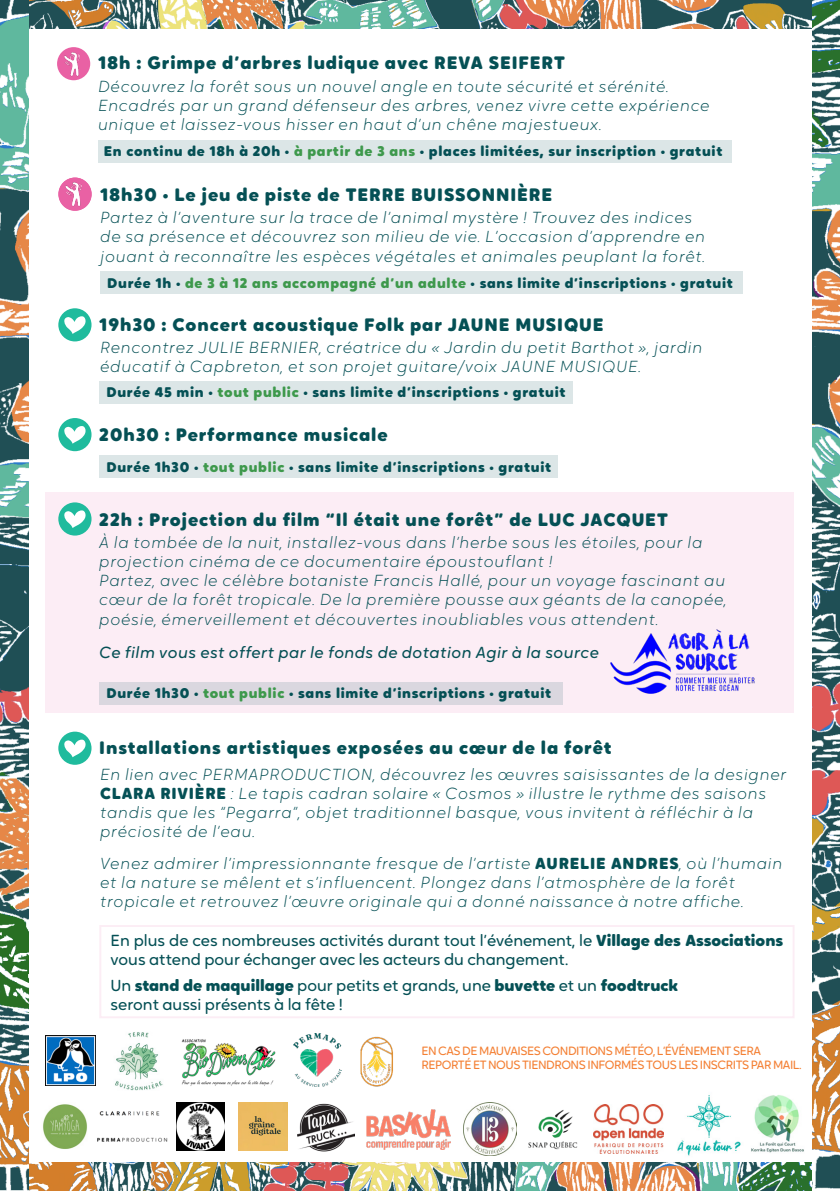
<style>
.page{position:relative;width:840px;height:1191px;background:#fff}
.page>*{position:absolute;margin:0;border:0;box-sizing:border-box;transform-origin:0 0}
.t1{font:18px "Oktah Round Bl";letter-spacing:.05em;color:#055055}
.t2{font:italic 100 16px/19.2px "Oktah Round";letter-spacing:.05em;color:#055055}
.t3{font:16px/19.2px "Oktah Round";color:#055055}
.t4{font:16px "Oktah Round Bl";color:#055055}
.t5{font:italic 16px "Oktah Round";letter-spacing:.03em;color:#055055}
.t6{font:14px "Oktah Round Bl";letter-spacing:.05em;color:#055055}
.t7{font:12px/14.4px "Oktah Round";letter-spacing:-.04em;color:#f48034}
.s1{color:#3e994c}
.s2{font-family:"Oktah Round Bl";font-weight:400;font-style:normal}
.s3{font-family:"Oktah Round Bl"}
.s4{font-family:"Oktah Round"}
</style>
<div class="page">
<img style="left:29px;top:1162px;width:782px;height:29px">
<img style="left:29px;top:0;width:782px;height:28px">
<img style="left:0;top:0;width:29px;height:1191px">
<img style="left:811px;top:0;width:28px;height:1191px">
<div style="left:99px;top:455px;width:458px;height:23px;background:#dce6e7"></div>
<div style="left:58px;top:418px;width:33px;height:33px;background:#1fbb9d;border-radius:50%"></div>
<svg style="left:64px;top:426px;width:22px;height:18px"></svg>
<img style="left:115px;top:1032px;width:48px;height:59px">
<img style="left:181px;top:1039px;width:95px;height:47px">
<img style="left:45px;top:1036px;width:50px;height:49px">
<img style="left:238px;top:1102px;width:49px;height:48px">
<img style="left:366px;top:1109px;width:84px;height:40px">
<div style="left:45px;top:493px;width:748px;height:220px;background:#fcedf5"></div>
<div style="left:99px;top:682px;width:463px;height:22px;background:#dad7df"></div>
<div style="left:58px;top:502px;width:33px;height:33px;background:#1fbb9d;border-radius:50%"></div>
<svg style="left:64px;top:510px;width:22px;height:18px"></svg>
<img style="left:610px;top:629px;width:145px;height:65px">
<div style="left:99px;top:381px;width:474px;height:23px;background:#dce6e7"></div>
<div style="left:58px;top:308px;width:33px;height:33px;background:#1fbb9d;border-radius:50%"></div>
<svg style="left:64px;top:316px;width:22px;height:18px"></svg>
<div style="left:58px;top:731px;width:33px;height:34px;background:#1fbb9d;border-radius:50%"></div>
<svg style="left:64px;top:739px;width:22px;height:18px"></svg>
<img style="left:463px;top:1102px;width:53px;height:53px">
<img style="left:294px;top:1033px;width:47px;height:53px">
<img style="left:593px;top:1104px;width:70px;height:49px">
<div style="left:98px;top:140px;width:633px;height:23px;background:#dce6e7"></div>
<div style="left:57px;top:47px;width:33px;height:33px;background:#e961a4;border-radius:50%"></div>
<img style="left:60px;top:47px;width:27px;height:33px">
<div style="left:100px;top:271px;width:642px;height:23px;background:#dce6e7"></div>
<svg style="left:58px;top:178px;width:34px;height:33px"></svg>
<div style="left:58px;top:178px;width:33px;height:33px;background:#e961a4;border-radius:50%"></div>
<img style="left:61px;top:178px;width:27px;height:33px">
<img style="left:751px;top:1095px;width:52px;height:58px">
<img style="left:677px;top:1095px;width:64px;height:61px">
<img style="left:298px;top:1103px;width:56px;height:48px">
<img style="left:528px;top:1110px;width:50px;height:40px">
<img style="left:43px;top:1104px;width:44px;height:45px">
<img style="left:360px;top:1036px;width:33px;height:50px">
<img style="left:99px;top:1111px;width:61px;height:5px">
<img style="left:97px;top:1137px;width:71px;height:5px">
<img style="left:177px;top:1103px;width:47px;height:47px">
<p class="t1" style="left:98px;top:49px;width:468px">18h : Grimpe d’arbres ludique avec REVA SEIFERT</p>
<p class="t2" style="left:98px;top:76px;width:612px">Découvrez la forêt sous un nouvel angle en toute sécurité et sérénité.<br>Encadrés par un grand défenseur des arbres, venez vivre cette expérience unique et laissez-vous hisser en haut d’un chêne majestueux.</p>
<p class="t6" style="left:104px;top:140px;width:620px">En continu de 18h à 20h • <span class="s1">à partir de 3 ans</span> • places limitées, sur inscription • gratuit</p>
<p class="t1" style="left:100px;top:180px;width:453px">18h30 • Le jeu de piste de TERRE BUISSONNIÈRE</p>
<p class="t2" style="left:100px;top:207px;width:606px">Partez à l’aventure sur la trace de l’animal mystère ! Trouvez des indices de sa présence et découvrez son milieu de vie. L’occasion d’apprendre en jouant à reconnaître les espèces végétales et animales peuplant la forêt.</p>
<p class="t6" style="left:107px;top:272px;width:626px">Durée 1h • <span class="s1">de 3 à 12 ans accompagné d’un adulte</span> • sans limite d’inscriptions • gratuit</p>
<p class="t1" style="left:99px;top:310px;width:505px">19h30 : Concert acoustique Folk par JAUNE MUSIQUE</p>
<p class="t2" style="left:100px;top:337px;width:603px">Rencontrez JULIE BERNIER, créatrice du « Jardin du petit Barthot », jardin éducatif à Capbreton, et son projet guitare/voix JAUNE MUSIQUE.</p>
<p class="t6" style="left:106px;top:381px;width:460px">Durée 45 min • <span class="s1">tout public</span> • sans limite d’inscriptions • gratuit</p>
<p class="t1" style="left:99px;top:420px;width:290px">20h30 : Performance musicale</p>
<p class="t6" style="left:106px;top:456px;width:446px">Durée 1h30 • <span class="s1">tout public</span> • sans limite d’inscriptions • gratuit</p>
<p class="t1" style="left:99px;top:505px;width:569px">22h : Projection du film “Il était une forêt” de LUC JACQUET</p>
<p class="t2" style="left:99px;top:532px;width:604px">À la tombée de la nuit, installez-vous dans l’herbe sous les étoiles, pour la projection cinéma de ce documentaire époustouflant !</p>
<p class="t2" style="left:99px;top:570px;width:628px;text-align:justify">Partez, avec le célèbre botaniste Francis Hallé, pour un voyage fascinant au cœur de la forêt tropicale. De la première pousse aux géants de la canopée, poésie, émerveillement et découvertes inoubliables vous attendent.</p>
<p class="t5" style="left:99px;top:640px;width:500px">Ce film vous est offert par le fonds de dotation Agir à la source</p>
<p class="t6" style="left:106px;top:682px;width:446px">Durée 1h30 • <span class="s1">tout public</span> • sans limite d’inscriptions • gratuit</p>
<p class="t1" style="left:99px;top:733px;width:513px">Installations artistiques exposées au cœur de la forêt</p>
<p class="t2" style="left:100px;top:764px;width:687px">En lien avec PERMAPRODUCTION, découvrez les œuvres saisissantes de la designer <span class="s2">CLARA RIVIÈRE</span> : Le tapis cadran solaire « Cosmos » illustre le rythme des saisons tandis que les “Pegarra”, objet traditionnel basque, vous invitent à réfléchir à la préciosité de l’eau.</p>
<p class="t2" style="left:100px;top:852px;width:683px">Venez admirer l’impressionnante fresque de l’artiste <span class="s2">AURELIE ANDRES</span>, où l’humain et la nature se mêlent et s’influencent. Plongez dans l’atmosphère de la forêt tropicale et retrouvez l’œuvre originale qui a donné naissance à notre affiche.</p>
<p class="t3" style="left:110px;top:930px;width:674px">En plus de ces nombreuses activités durant tout l’événement, le <span class="s3">Village des Associations </span>vous attend pour échanger avec les acteurs du changement.</p>
<p class="t4" style="left:110px;top:972px;width:569px"><span class="s4">Un</span> stand de maquillage <span class="s4">pour petits et grands, une</span> buvette <span class="s4">et un</span> foodtruck</p>
<p class="t3" style="left:110px;top:994px;width:234px">seront aussi présents à la fête !</p>
<p class="t7" style="left:421px;top:1042px;width:381px">EN CAS DE MAUVAISES CONDITIONS MÉTÉO, L’ÉVÉNEMENT SERA<br>REPORTÉ ET NOUS TIENDRONS INFORMÉS TOUS LES INSCRITS PAR MAIL.</p>
</div>
